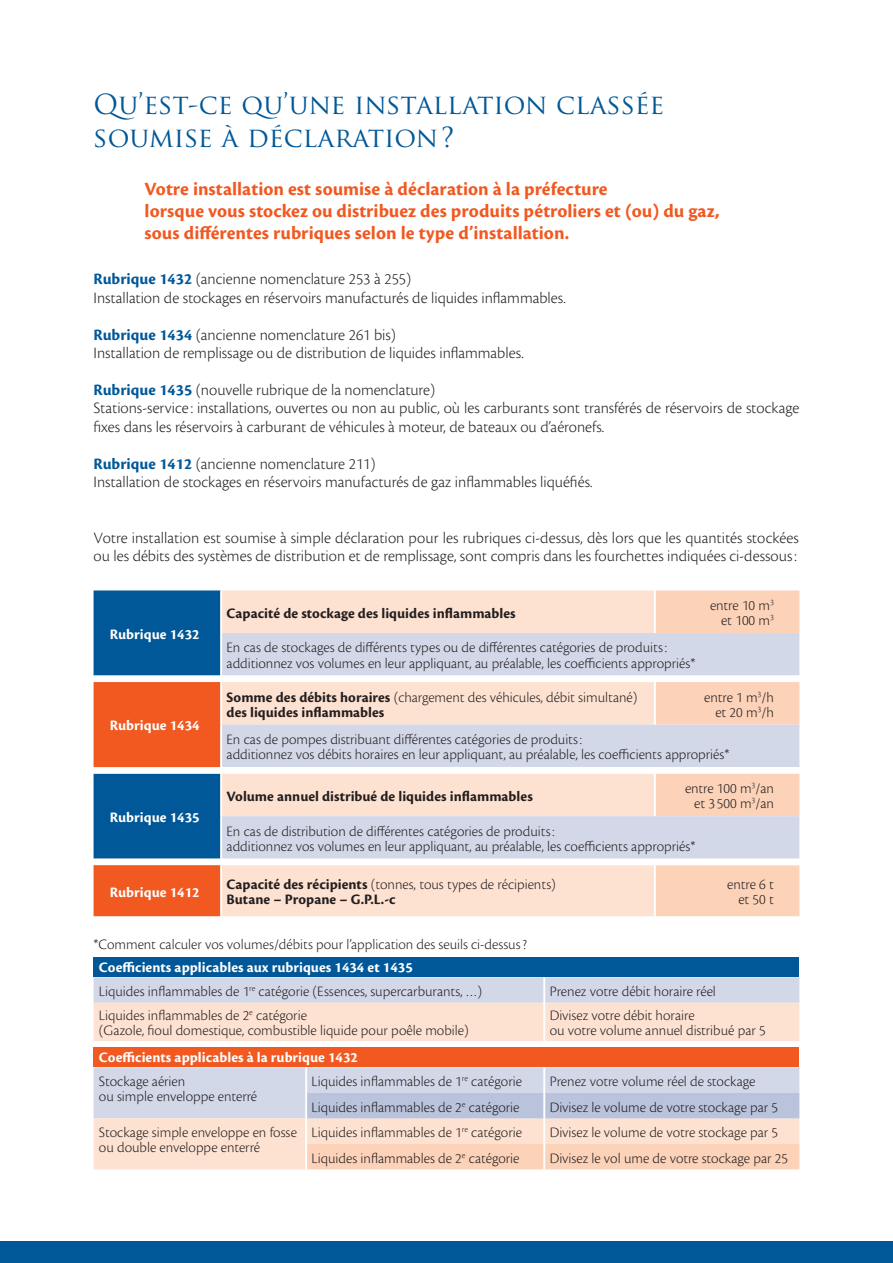
<style>
.page{position:relative;width:893px;height:1263px;background:#fff}
.page>*{position:absolute;margin:0;border:0;box-sizing:border-box;transform-origin:0 0}
.t1{font:27px/32.7px "Trajan Pro";color:#015898}
.t2{font:700 19.5px/21.8px "Cronos Pro";letter-spacing:.005em;color:#f15921}
.t3{font:300 16.5px/18.5px "Cronos Pro";color:#231f20}
.t4{font:300 15px/15.3px "Cronos Pro";color:#231f20}
.t5{font:700 15px/15.3px "Cronos Pro";letter-spacing:.005em;color:#231f20}
.t6{font:700 15px "Cronos Pro";letter-spacing:.005em;color:#fff}
.s1{font-weight:700;color:#015898}
.s2{font-weight:300}
.s3{font-weight:700}
</style>
<div class="page">
<div style="left:222px;top:590px;width:432px;height:326px;background:#fee2d1"></div>
<div style="left:656px;top:590px;width:143px;height:326px;background:#fcd2b8"></div>
<div style="left:222px;top:633px;width:577px;height:42px;background:#d3d8e9"></div>
<svg style="left:222px;top:675px;width:577px;height:190px;background:#eadedd"></svg>
<svg style="left:94px;top:590px;width:128px;height:326px;background:#76646e"></svg>
<hr style="left:654px;top:682px;width:2px;height:42px;background:#fff">
<hr style="left:654px;top:774px;width:2px;height:42px;background:#fff">
<hr style="left:220px;top:724px;width:2px;height:43px;background:#fff">
<hr style="left:220px;top:816px;width:2px;height:43px;background:#fff">
<div style="left:94px;top:957px;width:705px;height:20px;background:#015898"></div>
<svg style="left:94px;top:977px;width:705px;height:26px;background:#d4d8e9"></svg>
<svg style="left:94px;top:1003px;width:705px;height:166px;background:#f0ded8"></svg>
<svg style="left:94px;top:1041px;width:705px;height:6px"></svg>
<div style="left:94px;top:1047px;width:705px;height:20px;background:#f15921"></div>
<div style="left:307px;top:1093px;width:492px;height:25px;background:#bac3dc"></div>
<div style="left:307px;top:1144px;width:492px;height:25px;background:#fcd2b8"></div>
<hr style="left:543px;top:977px;width:2px;height:26px;background:#fff">
<hr style="left:543px;top:1003px;width:2px;height:38px;background:#fff">
<hr style="left:305px;top:1067px;width:2px;height:26px;background:#fff">
<hr style="left:543px;top:1067px;width:2px;height:26px;background:#fff">
<hr style="left:305px;top:1118px;width:2px;height:26px;background:#fff">
<hr style="left:543px;top:1118px;width:2px;height:26px;background:#fff">
<hr style="left:305px;top:1093px;width:2px;height:25px;background:#fff">
<hr style="left:543px;top:1093px;width:2px;height:25px;background:#fff">
<hr style="left:305px;top:1144px;width:2px;height:25px;background:#fff">
<hr style="left:543px;top:1144px;width:2px;height:25px;background:#fff">
<div style="left:0;top:1242px;width:893px;height:21px;background:#015898"></div>
<p class="t1" style="left:94px;top:87px;width:572px">QU’EST-CE QU’UNE INSTALLATION CLASSÉE<br>SOUMISE À DÉCLARATION?</p>
<p class="t2" style="left:145px;top:179px;width:576px">Votre installation est soumise à déclaration à la préfecture<br>lorsque vous stockez ou distribuez des produits pétroliers et (ou) du gaz, sous différentes rubriques selon le type d’installation.</p>
<p class="t3" style="left:94px;top:270px;width:319px"><span class="s1">Rubrique 1432</span> (ancienne nomenclature 253 à 255)</p>
<p class="t3" style="left:94px;top:288px;width:474px">Installation de stockages en réservoirs manufacturés de liquides inflammables.</p>
<p class="t3" style="left:94px;top:325px;width:304px"><span class="s1">Rubrique 1434</span> (ancienne nomenclature 261 bis)</p>
<p class="t3" style="left:94px;top:344px;width:432px">Installation de remplissage ou de distribution de liquides inflammables.</p>
<p class="t3" style="left:94px;top:380px;width:343px"><span class="s1">Rubrique 1435</span> (nouvelle rubrique de la nomenclature)</p>
<p class="t3" style="left:94px;top:399px;width:707px">Stations-service : installations, ouvertes ou non au public, où les carburants sont transférés de réservoirs de stockage fixes dans les réservoirs à carburant de véhicules à moteur, de bateaux ou d’aéronefs.</p>
<p class="t3" style="left:94px;top:454px;width:284px"><span class="s1">Rubrique 1412</span> (ancienne nomenclature 211)</p>
<p class="t3" style="left:94px;top:473px;width:501px">Installation de stockages en réservoirs manufacturés de gaz inflammables liquéfiés.</p>
<p class="t3" style="left:94px;top:528px;width:707px">Votre installation est soumise à simple déclaration pour les rubriques ci-dessus, dès lors que les quantités stockées ou les débits des systèmes de distribution et de remplissage, sont compris dans les fourchettes indiquées ci-dessous:</p>
<p class="t6" style="left:110px;top:626px;width:91px">Rubrique 1432</p>
<p class="t6" style="left:110px;top:717px;width:91px">Rubrique 1434</p>
<p class="t6" style="left:110px;top:809px;width:91px">Rubrique 1435</p>
<p class="t6" style="left:110px;top:883px;width:91px">Rubrique 1412</p>
<p class="t5" style="left:227px;top:605px;width:291px">Capacité de stockage des liquides inflammables</p>
<p class="t4" style="left:227px;top:640px;width:470px">En cas de stockages de différents types ou de différentes catégories de produits: additionnez vos volumes en leur appliquant, au préalable, les coefficients appropriés*</p>
<p class="t4" style="left:710px;top:597px;width:65px">entre 10 m<sup>3</sup></p>
<p class="t4" style="left:721px;top:613px;width:54px">et 100 m<sup>3</sup></p>
<p class="t5" style="left:227px;top:689px;width:412px">Somme des débits horaires <span class="s2">(chargement des véhicules, débit simultané) </span>des liquides inflammables</p>
<p class="t4" style="left:704px;top:689px;width:71px">entre 1 m<sup>3</sup>/h</p>
<p class="t4" style="left:715px;top:704px;width:60px">et 20 m<sup>3</sup>/h</p>
<p class="t4" style="left:227px;top:732px;width:504px">En cas de pompes distribuant différentes catégories de produits:<br>additionnez vos débits horaires en leur appliquant, au préalable, les coefficients appropriés*</p>
<p class="t4" style="left:685px;top:781px;width:90px">entre 100 m<sup>3</sup>/an</p>
<p class="t4" style="left:694px;top:796px;width:81px">et 3 500 m<sup>3</sup>/an</p>
<p class="t4" style="left:227px;top:823px;width:470px">En cas de distribution de différentes catégories de produits:<br>additionnez vos volumes en leur appliquant, au préalable, les coefficients appropriés*</p>
<p class="t5" style="left:227px;top:789px;width:308px">Volume annuel distribué de liquides inflammables</p>
<p class="t4" style="left:227px;top:876px;width:331px"><span class="s3">Capacité des récipients</span> (tonnes, tous types de récipients)</p>
<p class="t5" style="left:227px;top:892px;width:171px">Butane – Propane – G.P.L.-c</p>
<p class="t4" style="left:727px;top:876px;width:48px">entre 6 t</p>
<p class="t4" style="left:738px;top:892px;width:37px">et 50 t</p>
<p class="t4" style="left:94px;top:937px;width:435px">*Comment calculer vos volumes/débits pour l’application des seuils ci-dessus?</p>
<p class="t6" style="left:99px;top:958px;width:315px">Coefficients applicables aux rubriques 1434 et 1435</p>
<p class="t4" style="left:99px;top:983px;width:385px">Liquides inflammables de 1<sup>re</sup> catégorie (Essences, supercarburants, …)</p>
<p class="t4" style="left:550px;top:983px;width:168px">Prenez votre débit horaire réel</p>
<p class="t4" style="left:99px;top:1008px;width:209px">Liquides inflammables de 2<sup>e</sup> catégorie</p>
<p class="t4" style="left:99px;top:1023px;width:371px">(Gazole, fioul domestique, combustible liquide pour poêle mobile)</p>
<p class="t4" style="left:550px;top:1008px;width:217px">Divisez votre débit horaire<br>ou votre volume annuel distribué par 5</p>
<p class="t6" style="left:99px;top:1049px;width:261px">Coefficients applicables à la rubrique 1432</p>
<p class="t4" style="left:99px;top:1073px;width:160px">Stockage aérien<br>ou simple enveloppe enterré</p>
<p class="t4" style="left:312px;top:1073px;width:212px">Liquides inflammables de 1<sup>re</sup> catégorie</p>
<p class="t4" style="left:550px;top:1073px;width:207px">Prenez votre volume réel de stockage</p>
<p class="t4" style="left:312px;top:1099px;width:209px">Liquides inflammables de 2<sup>e</sup> catégorie</p>
<p class="t4" style="left:550px;top:1099px;width:230px">Divisez le volume de votre stockage par 5</p>
<p class="t4" style="left:99px;top:1125px;width:199px">Stockage simple enveloppe en fosse ou double enveloppe enterré</p>
<p class="t4" style="left:312px;top:1124px;width:212px">Liquides inflammables de 1<sup>re</sup> catégorie</p>
<p class="t4" style="left:550px;top:1124px;width:230px">Divisez le volume de votre stockage par 5</p>
<p class="t4" style="left:312px;top:1150px;width:209px">Liquides inflammables de 2<sup>e</sup> catégorie</p>
<p class="t4" style="left:550px;top:1150px;width:240px">Divisez le vol ume de votre stockage par 25</p>
</div>
